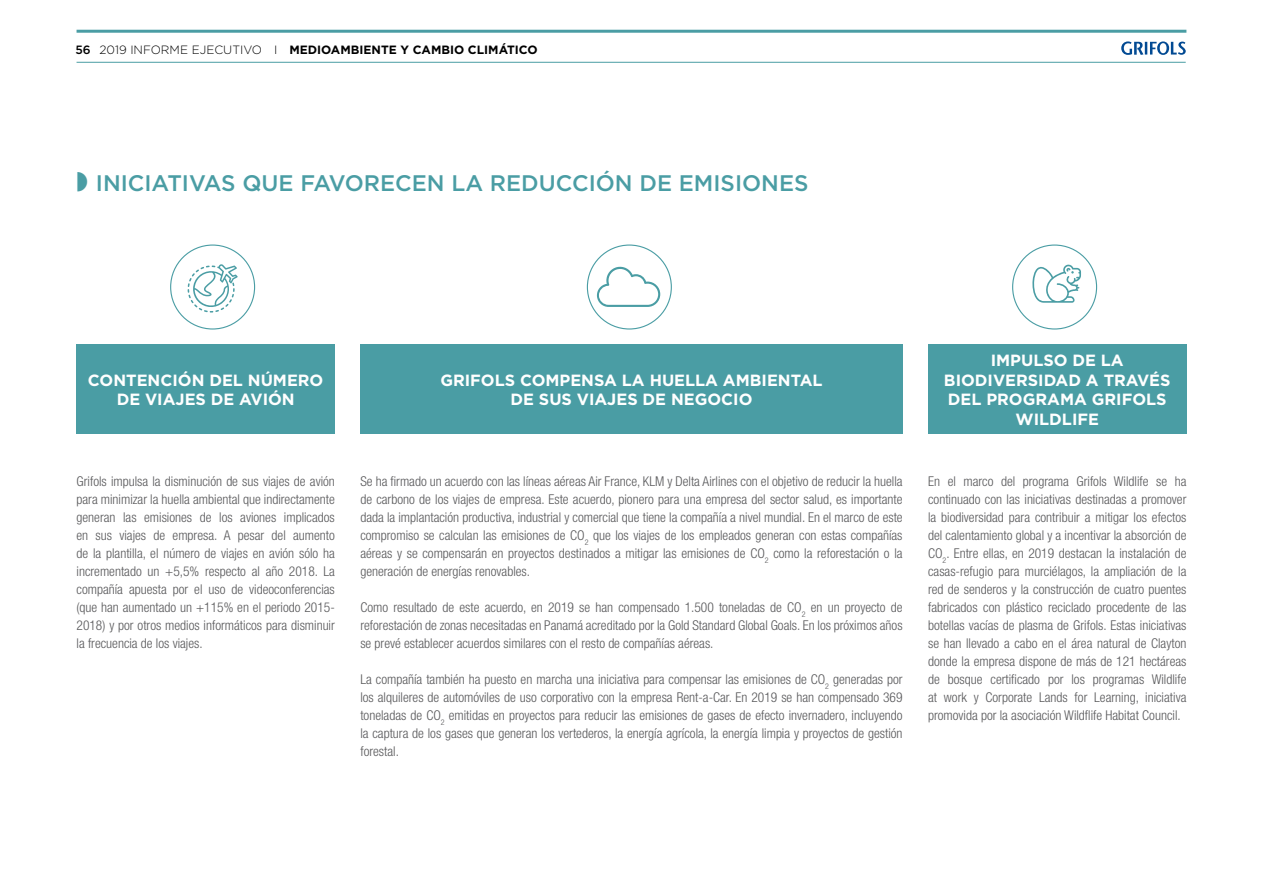
<style>
.page{position:relative;width:1263px;height:893px;background:#fff}
.page>*{position:absolute;margin:0;border:0;box-sizing:border-box;transform-origin:0 0}
.t1{font:500 22.5px "Gotham";color:#4a9da4}
.t2{font:700 16.2px/19.5px "Gotham";color:#fff;text-align:center}
.t3{font:300 condensed 13.5px/18px "Helvetica Neue LT Pro";color:#58585a;text-align:justify}
.t4{font:700 12px "Gotham";color:#000}
.s1{font-weight:500}
.s2{font-weight:300}
</style>
<div class="page">
<div style="left:77px;top:344px;width:258px;height:90px;background:#4a9da4"></div>
<div style="left:928px;top:344px;width:258px;height:90px;background:#4a9da4"></div>
<div style="left:360px;top:344px;width:542px;height:90px;background:#4a9da4"></div>
<svg style="left:596px;top:266px;width:64px;height:41px"></svg>
<svg style="left:188px;top:264px;width:50px;height:49px"></svg>
<svg style="left:1032px;top:264px;width:49px;height:39px"></svg>
<hr style="left:77px;top:62px;width:1109px;height:1px;background:#4a9da4">
<svg style="left:1121px;top:41px;width:65px;height:14px"></svg>
<hr style="left:77px;top:30px;width:1109px;height:3px;background:#4a9da4">
<p class="t4" style="left:75px;top:42px;width:464px"><span class="s1">56</span> <span class="s2">2019 INFORME EJECUTIVO I</span> MEDIOAMBIENTE Y CAMBIO CLIMÁTICO</p>
<h1 class="t1" style="left:96px;top:168px;width:714px">INICIATIVAS QUE FAVORECEN LA REDUCCIÓN DE EMISIONES</h1>
<p class="t2" style="left:88px;top:370px;width:237px">CONTENCIÓN DEL NÚMERO<br>DE VIAJES DE AVIÓN</p>
<p class="t2" style="left:440px;top:370px;width:384px">GRIFOLS COMPENSA LA HUELLA AMBIENTAL<br>DE SUS VIAJES DE NEGOCIO</p>
<p class="t2" style="left:944px;top:351px;width:228px">IMPULSO DE LA<br>BIODIVERSIDAD A TRAVÉS<br>DEL PROGRAMA GRIFOLS<br>WILDLIFE</p>
<p class="t3" style="left:360px;top:472px;width:544px">Se ha firmado un acuerdo con las líneas aéreas Air France, KLM y Delta Airlines con el objetivo de reducir la huella de carbono de los viajes de empresa. Este acuerdo, pionero para una empresa del sector salud, es importante dada la implantación productiva, industrial y comercial que tiene la compañía a nivel mundial. En el marco de este compromiso se calculan las emisiones de CO<sub>2</sub> que los viajes de los empleados generan con estas compañías aéreas y se compensarán en proyectos destinados a mitigar las emisiones de CO<sub>2</sub> como la reforestación o la generación de energías renovables.</p>
<p class="t3" style="left:360px;top:598px;width:544px">Como resultado de este acuerdo, en 2019 se han compensado 1.500 toneladas de CO<sub>2</sub> en un proyecto de reforestación de zonas necesitadas en Panamá acreditado por la Gold Standard Global Goals. En los próximos años se prevé establecer acuerdos similares con el resto de compañías aéreas.</p>
<p class="t3" style="left:360px;top:670px;width:544px">La compañía también ha puesto en marcha una iniciativa para compensar las emisiones de CO<sub>2</sub> generadas por los alquileres de automóviles de uso corporativo con la empresa Rent-a-Car. En 2019 se han compensado 369 toneladas de CO<sub>2</sub> emitidas en proyectos para reducir las emisiones de gases de efecto invernadero, incluyendo la captura de los gases que generan los vertederos, la energía agrícola, la energía limpia y proyectos de gestión forestal.</p>
<p class="t3" style="left:77px;top:472px;width:260px">Grifols impulsa la disminución de sus viajes de avión para minimizar la huella ambiental que indirectamente generan las emisiones de los aviones implicados en sus viajes de empresa. A pesar del aumento de la plantilla, el número de viajes en avión sólo ha incrementado un +5,5% respecto al año 2018. La compañía apuesta por el uso de videoconferencias (que han aumentado un +115% en el periodo 2015- 2018) y por otros medios informáticos para disminuir la frecuencia de los viajes.</p>
<p class="t3" style="left:928px;top:472px;width:260px">En el marco del programa Grifols Wildlife se ha continuado con las iniciativas destinadas a promover la biodiversidad para contribuir a mitigar los efectos del calentamiento global y a incentivar la absorción de CO<sub>2</sub>. Entre ellas, en 2019 destacan la instalación de casas-refugio para murciélagos, la ampliación de la red de senderos y la construcción de cuatro puentes fabricados con plástico reciclado procedente de las botellas vacías de plasma de Grifols. Estas iniciativas se han llevado a cabo en el área natural de Clayton donde la empresa dispone de más de 121 hectáreas de bosque certificado por los programas Wildlife at work y Corporate Lands for Learning, iniciativa promovida por la asociación Wildflife Habitat Council.</p>
</div>
